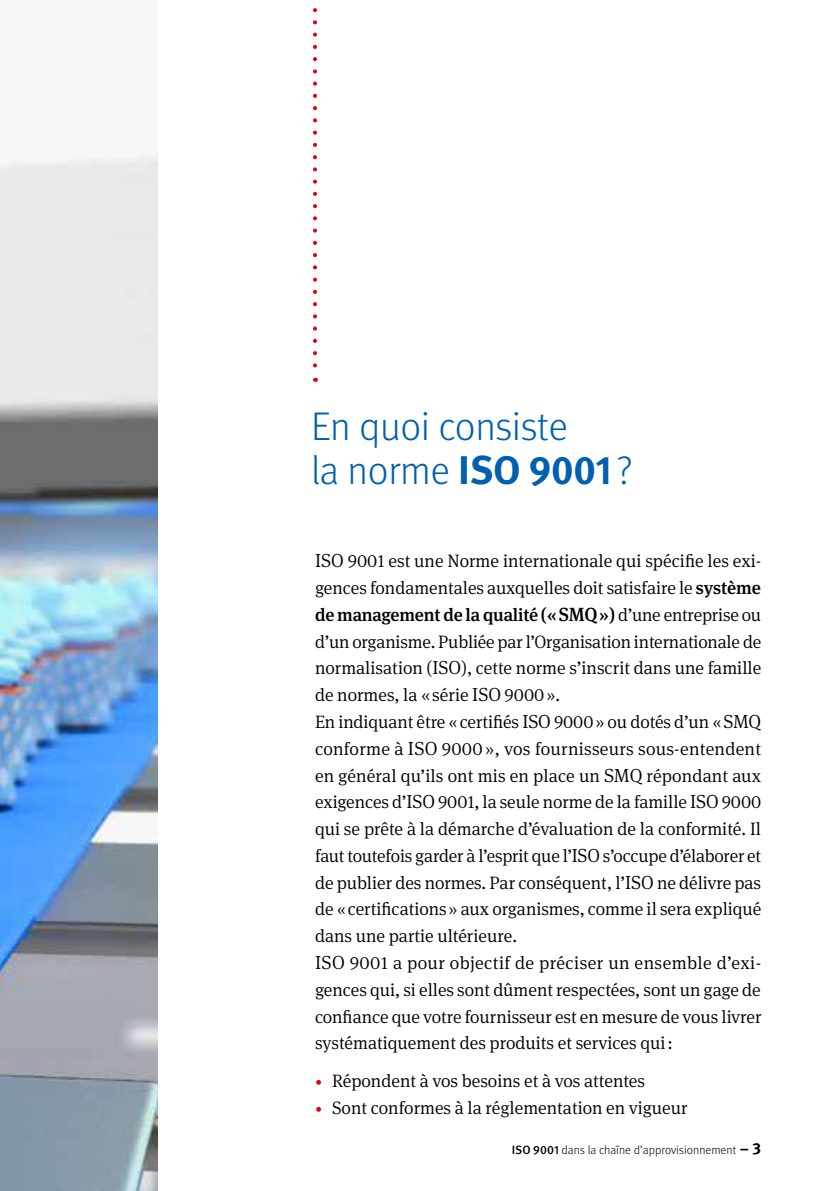
<style>
.page{position:relative;width:840px;height:1191px;background:#fff}
.page>*{position:absolute;margin:0;border:0;box-sizing:border-box;transform-origin:0 0}
.t1{font:300 40px/44px "Meta Pro";letter-spacing:-.01em;color:#0060ad}
.t2{font:300 18px/26.8px "Meta Serif Pro";letter-spacing:-.005em;color:#000}
.t3{font:300 12px "Meta Pro";color:#000}
.s1{font-weight:700}
.s2{font-size:19px}
.s3{font-weight:500}
.s4{font-weight:500;font-size:19px}
.s5{font-size:14px;color:#e2000e}
.s6{font-weight:700;font-size:16px}
</style>
<div class="page">
<img style="left:0;top:155px;width:157px;height:1036px">
<svg style="left:313px;top:8px;width:4px;height:374px"></svg>
<h1 class="t1" style="left:311px;top:402px;width:323px">En quoi consiste<br>la norme <span class="s1">ISO 9001</span> ?</h1>
<p class="t2" style="left:315px;top:546px;width:448px"><span class="s2">ISO</span> 9001 est une Norme internationale qui spécifie les exi&shy;gences fondamentales auxquelles doit satisfaire le <span class="s3">système de management de la qualité («</span><span class="s4">SMQ</span><span class="s3">»)</span> d’une entreprise ou d’un organisme. Publiée par l’Organisation internationale de normalisation (<span class="s2">ISO</span>), cette norme s’inscrit dans une famille de normes, la «série <span class="s2">ISO</span> 9000».<br>En indiquant être «certifiés <span class="s2">ISO</span> 9000» ou dotés d’un «<span class="s2">SMQ </span>conforme à <span class="s2">ISO</span> 9000 », vos fournisseurs sous-entendent en général qu’ils ont mis en place un <span class="s2">SMQ</span> répondant aux exigences d’<span class="s2">ISO</span> 9001, la seule norme de la famille <span class="s2">ISO</span> 9000 qui se prête à la démarche d’évaluation de la conformité. Il faut toutefois garder à l’esprit que l’<span class="s2">ISO</span> s’occupe d’élaborer et de publier des normes. Par conséquent, l’<span class="s2">ISO</span> ne délivre pas de «certifications» aux organismes, comme il sera expliqué dans une partie ultérieure.<br><span class="s2">ISO</span> 9001 a pour objectif de préciser un ensemble d’exi&shy;gences qui, si elles sont dûment respectées, sont un gage de confiance que votre fournisseur est en mesure de vous livrer systématiquement des produits et services qui:</p>
<p class="t2" style="left:315px;top:1066px;width:331px"><span class="s5">•</span> Répondent à vos besoins et à vos attentes</p>
<p class="t2" style="left:315px;top:1093px;width:374px"><span class="s5">•</span> Sont conformes à la réglementation en vigueur</p>
<p class="t3" style="left:511px;top:1141px;width:251px"><span class="s3">ISO 9001</span> dans la chaîne d’approvisionnement <span class="s6">– 3</span></p>
</div>
